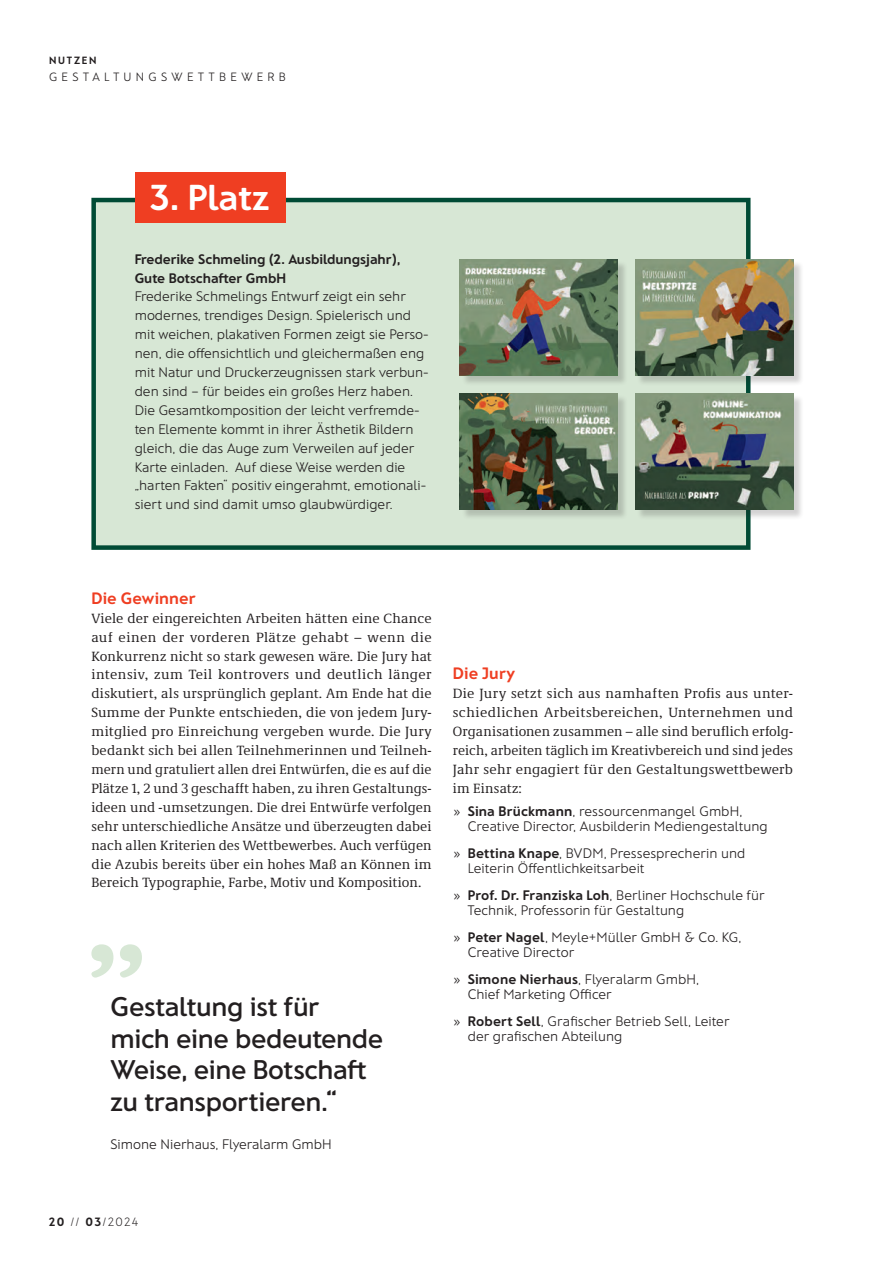
<style>
.page{position:relative;width:893px;height:1263px;background:#fff}
.page>*{position:absolute;margin:0;border:0;box-sizing:border-box;transform-origin:0 0}
.t1{font:700 36px "Franz Sans";letter-spacing:-.005em;color:#fff}
.t2{font:600 27px/31.5px "Franz Sans";letter-spacing:-.015em;color:#231f20}
.t3{font:700 16.5px "Franz Sans";letter-spacing:.005em;color:#ef3e22}
.t4{font:13.8px/18.9px "Demos Next Pro";letter-spacing:.01em;color:#231f20;text-align:justify}
.t5{font:300 13.8px/18.9px "Franz Sans";color:#231f20}
.t6{font:700 13.8px/18.9px "Franz Sans";color:#231f20}
.t7{font:300 12px "Franz Sans";letter-spacing:.365em;color:#231f20}
.t8{font:200 12px "Franz Sans";color:#231f20}
.t9{font:700 10.5px "Franz Sans";letter-spacing:.175em;color:#231f20}
.s1{font-weight:700}
</style>
<div class="page">
<div style="left:94px;top:200px;width:654px;height:348px;background:#d7e7d5"></div>
<div style="left:91px;top:198px;width:659px;height:352px;border:4px solid #004b35"></div>
<div style="left:135px;top:172px;width:150px;height:51px;background:#ef3e22"></div>
<div style="left:461px;top:261px;width:167px;height:125px;background:#231f20;opacity:.2"></div>
<img style="left:460px;top:259px;width:158px;height:116px">
<div style="left:637px;top:261px;width:167px;height:125px;background:#231f20;opacity:.2"></div>
<img style="left:635px;top:259px;width:158px;height:116px">
<div style="left:461px;top:395px;width:167px;height:125px;background:#231f20;opacity:.2"></div>
<img style="left:460px;top:394px;width:158px;height:116px">
<div style="left:637px;top:395px;width:167px;height:125px;background:#231f20;opacity:.2"></div>
<img style="left:635px;top:394px;width:158px;height:116px">
<svg style="left:91px;top:944px;width:51px;height:33px"></svg>
<p class="t9" style="left:49px;top:55px;width:49px">NUTZEN</p>
<p class="t7" style="left:49px;top:70px;width:238px">GESTALTUNGSWETTBEWERB</p>
<h1 class="t1" style="left:149px;top:178px;width:121px">3. Platz</h1>
<p class="t6" style="left:135px;top:250px;width:267px">Frederike Schmeling (2. Ausbildungsjahr),<br>Gute Botschafter GmbH</p>
<p class="t5" style="left:135px;top:287px;width:295px">Frederike Schmelings Entwurf zeigt ein sehr modernes, trendiges Design. Spielerisch und mit weichen, plakativen Formen zeigt sie Perso&shy;nen, die offensichtlich und gleichermaßen eng mit Natur und Druckerzeugnissen stark verbun&shy;den sind – für beides ein großes Herz haben.<br>Die Gesamtkomposition der leicht verfremde&shy;ten Elemente kommt in ihrer Ästhetik Bildern gleich, die das Auge zum Verweilen auf jeder Karte einladen. Auf diese Weise werden die „harten Fakten“ positiv eingerahmt, emotionali&shy;siert und sind damit umso glaubwürdiger.</p>
<p class="t3" style="left:91px;top:589px;width:106px">Die Gewinner</p>
<p class="t4" style="left:91px;top:608px;width:342px">Viele der eingereichten Arbeiten hätten eine Chance auf einen der vorderen Plätze gehabt – wenn die Konkurrenz nicht so stark gewesen wäre. Die Jury hat intensiv, zum Teil kontrovers und deutlich länger diskutiert, als ursprünglich geplant. Am Ende hat die Summe der Punkte entschieden, die von jedem Jury&shy;mitglied pro Einreichung vergeben wurde. Die Jury bedankt sich bei allen Teilnehmerinnen und Teilneh&shy;mern und gratuliert allen drei Entwürfen, die es auf die Plätze 1, 2 und 3 geschafft haben, zu ihren Gestaltungs&shy;ideen und -umsetzungen. Die drei Entwürfe verfolgen sehr unterschiedliche Ansätze und überzeugten dabei nach allen Kriterien des Wettbewerbes. Auch verfügen die Azubis bereits über ein hohes Maß an Können im Bereich Typographie, Farbe, Motiv und Komposition.</p>
<h2 class="t2" style="left:111px;top:991px;width:274px">Gestaltung ist für mich eine bedeutende<br>Weise, eine Botschaft zu transportieren.“</h2>
<p class="t5" style="left:111px;top:1134px;width:222px">Simone Nierhaus, Flyeralarm GmbH</p>
<p class="t3" style="left:453px;top:664px;width:64px">Die Jury</p>
<p class="t4" style="left:453px;top:684px;width:342px">Die Jury setzt sich aus namhaften Profis aus unter&shy;schiedlichen Arbeitsbereichen, Unternehmen und Organisationen zusammen – alle sind beruflich erfolg&shy;reich, arbeiten täglich im Kreativbereich und sind jedes Jahr sehr engagiert für den Gestaltungswettbewerb im Einsatz:</p>
<p class="t5" style="left:468px;top:804px;width:302px;line-height:15px;text-indent:-15px">» <span class="s1">Sina Brückmann</span>, ressourcenmangel GmbH,<br>Creative Director, Ausbilderin Mediengestaltung</p>
<p class="t5" style="left:468px;top:846px;width:279px;line-height:15px;text-indent:-15px">» <span class="s1">Bettina Knape</span>, BVDM, Pressesprecherin und<br>Leiterin Öffentlichkeitsarbeit</p>
<p class="t5" style="left:468px;top:888px;width:298px;line-height:15px;text-indent:-15px">» <span class="s1">Prof. Dr. Franziska Loh</span>, Berliner Hochschule für<br>Technik, Professorin für Gestaltung</p>
<p class="t5" style="left:468px;top:930px;width:275px;line-height:15px;text-indent:-15px">» <span class="s1">Peter Nagel</span>, Meyle+Müller GmbH &amp; Co. KG,<br>Creative Director</p>
<p class="t5" style="left:468px;top:972px;width:233px;line-height:15px;text-indent:-15px">» <span class="s1">Simone Nierhaus</span>, Flyeralarm GmbH,<br>Chief Marketing Officer</p>
<p class="t5" style="left:468px;top:1014px;width:263px;line-height:15px;text-indent:-15px">» <span class="s1">Robert Sell</span>, Grafischer Betrieb Sell, Leiter der grafischen Abteilung</p>
<p class="t8" style="left:49px;top:1215px;width:91px"><span class="s1">20</span> // <span class="s1">03</span>/2024</p>
</div>
